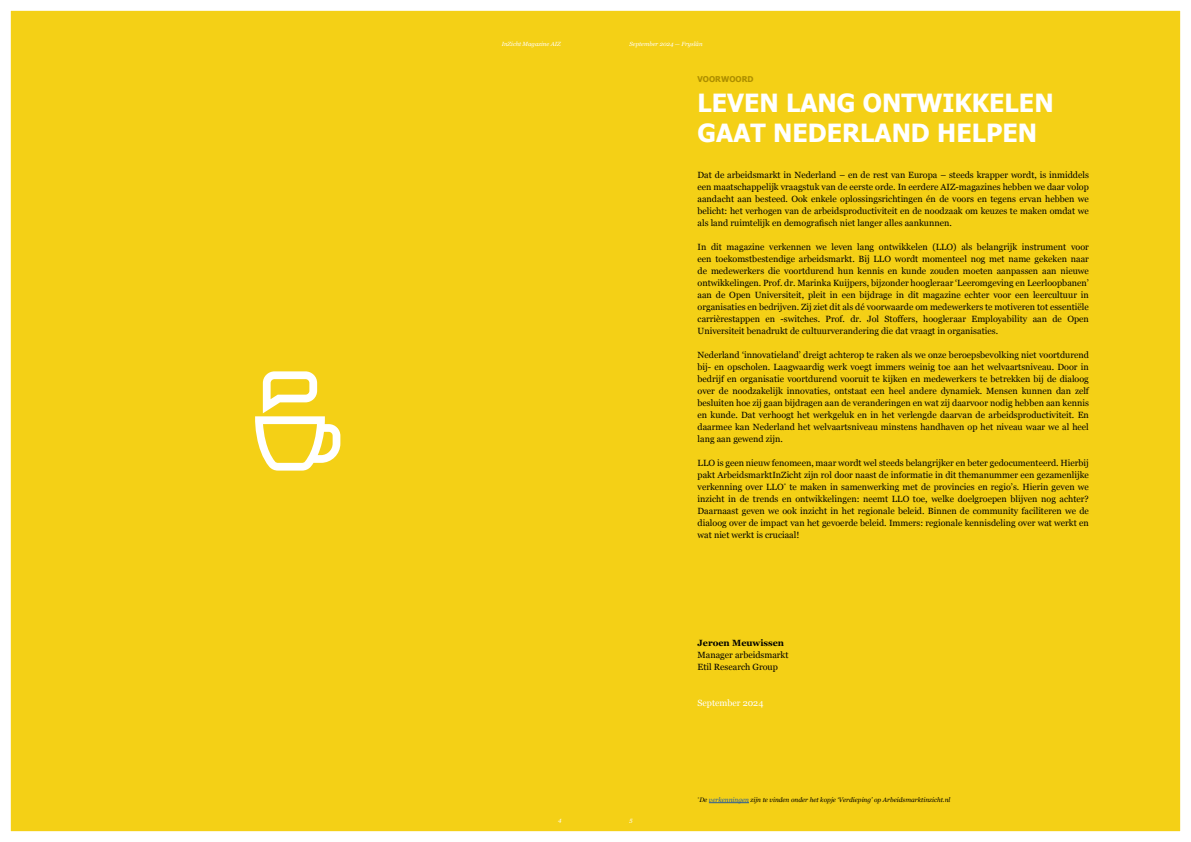
<style>
.page{position:relative;width:1191px;height:842px;background:#fff}
.page>*{position:absolute;margin:0;border:0;box-sizing:border-box;transform-origin:0 0}
.t1{font:700 25px/30px "Tahoma";color:#fff}
.t2{font:9px/12px "Georgia";color:#000;text-align:justify}
.t3{font:700 9px "Georgia";color:#000}
.t4{font:9px "Georgia";color:#fff}
.t5{font:700 8px "Tahoma";color:#ae8f00}
.t6{font:italic 6.5px "Georgia";color:#000}
.t7{font:italic 6px "Georgia";color:#fff}
.s1{color:#275b9b}
</style>
<div class="page">
<div style="left:10px;top:10px;width:1171px;height:822px;background:#f4d016"></div>
<svg style="left:255px;top:371px;width:85px;height:100px"></svg>
<hr style="left:709px;top:802px;width:40px;height:1px;background:#275b9b">
<p class="t7" style="left:502px;top:40px;width:61px">InZicht Magazine AIZ</p>
<p class="t7" style="left:629px;top:40px;width:75px">September 2024 — Fryslân</p>
<p class="t5" style="left:697px;top:73px;width:57px">VOORWOORD</p>
<h1 class="t1" style="left:697px;top:86px;width:357px">LEVEN LANG ONTWIKKELEN<br>GAAT NEDERLAND HELPEN</h1>
<p class="t2" style="left:697px;top:169px;width:393px">Dat de arbeidsmarkt in Nederland – en de rest van Europa – steeds krapper wordt, is inmiddels een maatschappelijk vraagstuk van de eerste orde. In eerdere AIZ-magazines hebben we daar volop aandacht aan besteed. Ook enkele oplossingsrichtingen én de voors en tegens ervan hebben we belicht: het verhogen van de arbeidsproductiviteit en de noodzaak om keuzes te maken omdat we als land ruimtelijk en demografisch niet langer alles aankunnen.</p>
<p class="t2" style="left:697px;top:241px;width:393px">In dit magazine verkennen we leven lang ontwikkelen (LLO) als belangrijk instrument voor een toekomstbestendige arbeidsmarkt. Bij LLO wordt momenteel nog met name gekeken naar de medewerkers die voortdurend hun kennis en kunde zouden moeten aanpassen aan nieuwe ontwikkelingen. Prof. dr. Marinka Kuijpers, bijzonder hoogleraar ‘Leeromgeving en Leerloopbanen’ aan de Open Universiteit, pleit in een bijdrage in dit magazine echter voor een leercultuur in organisaties en bedrijven. Zij ziet dit als dé voorwaarde om medewerkers te motiveren tot essentiële carrièrestappen en -switches. Prof. dr. Jol Stoffers, hoogleraar Employability aan de Open Universiteit benadrukt de cultuurverandering die dat vraagt in organisaties.</p>
<p class="t2" style="left:697px;top:349px;width:393px">Nederland ‘innovatieland’ dreigt achterop te raken als we onze beroepsbevolking niet voortdurend bij- en opscholen. Laagwaardig werk voegt immers weinig toe aan het welvaartsniveau. Door in bedrijf en organisatie voortdurend vooruit te kijken en medewerkers te betrekken bij de dialoog over de noodzakelijk innovaties, ontstaat een heel andere dynamiek. Mensen kunnen dan zelf besluiten hoe zij gaan bijdragen aan de veranderingen en wat zij daarvoor nodig hebben aan kennis en kunde. Dat verhoogt het werkgeluk en in het verlengde daarvan de arbeidsproductiviteit. En daarmee kan Nederland het welvaartsniveau minstens handhaven op het niveau waar we al heel lang aan gewend zijn.</p>
<p class="t2" style="left:697px;top:456px;width:393px">LLO is geen nieuw fenomeen, maar wordt wel steeds belangrijker en beter gedocumenteerd. Hierbij pakt ArbeidsmarktInZicht zijn rol door naast de informatie in dit themanummer een gezamenlijke verkenning over LLO<sup>*</sup> te maken in samenwerking met de provincies en regio’s. Hierin geven we inzicht in de trends en ontwikkelingen: neemt LLO toe, welke doelgroepen blijven nog achter?<br>Daarnaast geven we ook inzicht in het regionale beleid. Binnen de community faciliteren we de dialoog over de impact van het gevoerde beleid. Immers: regionale kennisdeling over wat werkt en wat niet werkt is cruciaal!</p>
<p class="t3" style="left:697px;top:636px;width:88px">Jeroen Meuwissen</p>
<p class="t2" style="left:697px;top:649px;width:92px">Manager arbeidsmarkt<br>Etil Research Group</p>
<p class="t4" style="left:697px;top:696px;width:67px">September 2024</p>
<p class="t7" style="left:558px;top:815px;width:5px">4</p>
<p class="t7" style="left:629px;top:815px;width:5px">5</p>
<p class="t6" style="left:697px;top:795px;width:254px"><sup>*</sup>De <span class="s1">verkenningen</span> zijn te vinden onder het kopje ‘Verdieping’ op Arbeidsmarktinzicht.nl</p>
</div>
